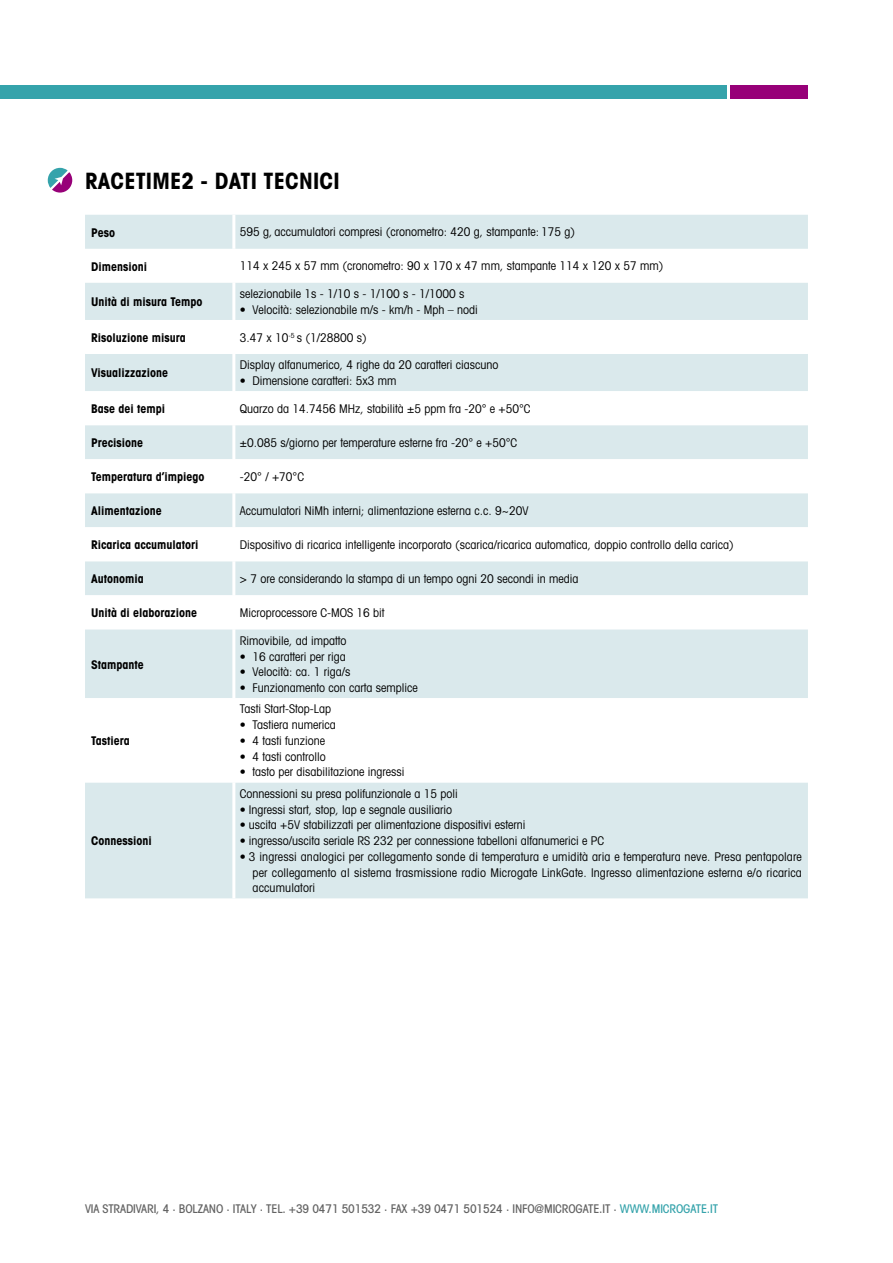
<style>
.page{position:relative;width:893px;height:1263px;background:#fff}
.page>*{position:absolute;margin:0;border:0;box-sizing:border-box;transform-origin:0 0}
.t1{font:700 condensed 22.5px "Avant Garde";letter-spacing:.01em;color:#000}
.t2{font:condensed 12px/15.8px "Avant Garde";color:#000;text-align:justify}
.t3{font:700 condensed 12px "Avant Garde";color:#000}
.t4{font:500 condensed 12px "Avant Garde";letter-spacing:-.01em;color:#636363}
.s1{color:#35a3ab}
</style>
<div class="page">
<svg style="left:85px;top:215px;width:723px;height:683px;fill:#dae9ec"></svg>
<svg style="left:85px;top:320px;width:723px;height:462px"></svg>
<hr style="left:232px;top:215px;width:3px;height:34px;background:#fff">
<hr style="left:232px;top:249px;width:3px;height:34px;background:#fff">
<hr style="left:232px;top:283px;width:3px;height:37px;background:#fff">
<hr style="left:232px;top:320px;width:3px;height:34px;background:#fff">
<hr style="left:232px;top:354px;width:3px;height:37px;background:#fff">
<hr style="left:232px;top:391px;width:3px;height:34px;background:#fff">
<hr style="left:232px;top:425px;width:3px;height:34px;background:#fff">
<hr style="left:232px;top:459px;width:3px;height:34px;background:#fff">
<hr style="left:232px;top:493px;width:3px;height:34px;background:#fff">
<hr style="left:232px;top:527px;width:3px;height:34px;background:#fff">
<hr style="left:232px;top:561px;width:3px;height:34px;background:#fff">
<hr style="left:232px;top:595px;width:3px;height:34px;background:#fff">
<hr style="left:232px;top:629px;width:3px;height:69px;background:#fff">
<hr style="left:232px;top:698px;width:3px;height:84px;background:#fff">
<hr style="left:232px;top:782px;width:3px;height:116px;background:#fff">
<svg style="left:48px;top:168px;width:24px;height:25px"></svg>
<div style="left:0;top:85px;width:726px;height:13px;background:#35a3ab"></div>
<div style="left:730px;top:85px;width:78px;height:13px;background:#970078"></div>
<p class="t1" style="left:85px;top:167px;width:256px">RACETIME2 - DATI TECNICI</p>
<p class="t3" style="left:91px;top:225px;width:25px">Peso</p>
<p class="t2" style="left:240px;top:224px;width:337px">595 g, accumulatori compresi (cronometro: 420 g, stampante: 175 g)</p>
<p class="t3" style="left:91px;top:259px;width:58px">Dimensioni</p>
<p class="t2" style="left:240px;top:258px;width:425px">114 x 245 x 57 mm (cronometro: 90 x 170 x 47 mm, stampante 114 x 120 x 57 mm)</p>
<p class="t3" style="left:91px;top:294px;width:113px">Unità di misura Tempo</p>
<p class="t2" style="left:240px;top:286px;width:226px">selezionabile 1s - 1/10 s - 1/100 s - 1/1000 s</p>
<p class="t2" style="left:240px;top:301px;width:239px">• Velocità: selezionabile m/s - km/h - Mph – nodi</p>
<p class="t3" style="left:91px;top:330px;width:96px">Risoluzione misura</p>
<p class="t2" style="left:240px;top:329px;width:128px">3.47 x 10<sup>-5</sup> s (1/28800 s)</p>
<p class="t3" style="left:91px;top:365px;width:79px">Visualizzazione</p>
<p class="t2" style="left:240px;top:357px;width:260px">Display alfanumerico, 4 righe da 20 caratteri ciascuno</p>
<p class="t2" style="left:240px;top:373px;width:158px">• Dimensione caratteri: 5x3 mm</p>
<p class="t3" style="left:91px;top:401px;width:76px">Base dei tempi</p>
<p class="t2" style="left:240px;top:400px;width:292px">Quarzo da 14.7456 MHz, stabilità ±5 ppm fra -20° e +50°C</p>
<p class="t3" style="left:91px;top:435px;width:53px">Precisione</p>
<p class="t2" style="left:240px;top:434px;width:279px">±0.085 s/giorno per temperature esterne fra -20° e +50°C</p>
<p class="t3" style="left:91px;top:469px;width:115px">Temperatura d’impiego</p>
<p class="t2" style="left:240px;top:468px;width:66px">-20° / +70°C</p>
<p class="t3" style="left:91px;top:503px;width:72px">Alimentazione</p>
<p class="t2" style="left:240px;top:502px;width:290px">Accumulatori NiMh interni; alimentazione esterna c.c. 9~20V</p>
<p class="t3" style="left:91px;top:537px;width:109px">Ricarica accumulatori</p>
<p class="t2" style="left:240px;top:536px;width:495px">Dispositivo di ricarica intelligente incorporato (scarica/ricarica automatica, doppio controllo della carica)</p>
<p class="t3" style="left:91px;top:571px;width:54px">Autonomia</p>
<p class="t2" style="left:240px;top:570px;width:340px">&gt; 7 ore considerando la stampa di un tempo ogni 20 secondi in media</p>
<p class="t3" style="left:91px;top:605px;width:108px">Unità di elaborazione</p>
<p class="t2" style="left:240px;top:604px;width:146px">Microprocessore C-MOS 16 bit</p>
<p class="t3" style="left:91px;top:656px;width:54px">Stampante</p>
<p class="t3" style="left:91px;top:733px;width:40px">Tastiera</p>
<p class="t3" style="left:91px;top:833px;width:62px">Connessioni</p>
<p class="t2" style="left:240px;top:632px;width:108px">Rimovibile, ad impatto</p>
<p class="t2" style="left:240px;top:648px;width:108px">• 16 caratteri per riga</p>
<p class="t2" style="left:240px;top:664px;width:112px">• Velocità: ca. 1 riga/s</p>
<p class="t2" style="left:240px;top:679px;width:180px">• Funzionamento con carta semplice</p>
<p class="t2" style="left:240px;top:701px;width:93px">Tasti Start-Stop-Lap</p>
<p class="t2" style="left:240px;top:717px;width:98px">• Tastiera numerica</p>
<p class="t2" style="left:240px;top:732px;width:87px">• 4 tasti funzione</p>
<p class="t2" style="left:240px;top:748px;width:88px">• 4 tasti controllo</p>
<p class="t2" style="left:240px;top:764px;width:166px">• tasto per disabilitazione ingressi</p>
<p class="t2" style="left:240px;top:785px;width:219px">Connessioni su presa polifunzionale a 15 poli</p>
<p class="t2" style="left:240px;top:801px;width:214px">• Ingressi start, stop, lap e segnale ausiliario</p>
<p class="t2" style="left:240px;top:817px;width:287px">• uscita +5V stabilizzati per alimentazione dispositivi esterni</p>
<p class="t2" style="left:240px;top:833px;width:366px">• ingresso/uscita seriale RS 232 per connessione tabelloni alfanumerici e PC</p>
<p class="t2" style="left:253px;top:848px;width:551px;text-indent:-13px">• 3 ingressi analogici per collegamento sonde di temperatura e umidità aria e temperatura neve. Presa pentapolare per collegamento al sistema trasmissione radio Microgate LinkGate. Ingresso alimentazione esterna e/o ricarica accumulatori</p>
<p class="t4" style="left:85px;top:1202px;width:634px">VIA STRADIVARI, 4 . BOLZANO . ITALY . TEL. +39 0471 501532 . FAX +39 0471 501524 . INFO@MICROGATE.IT . <span class="s1">WWW.MICROGATE.IT</span></p>
</div>
